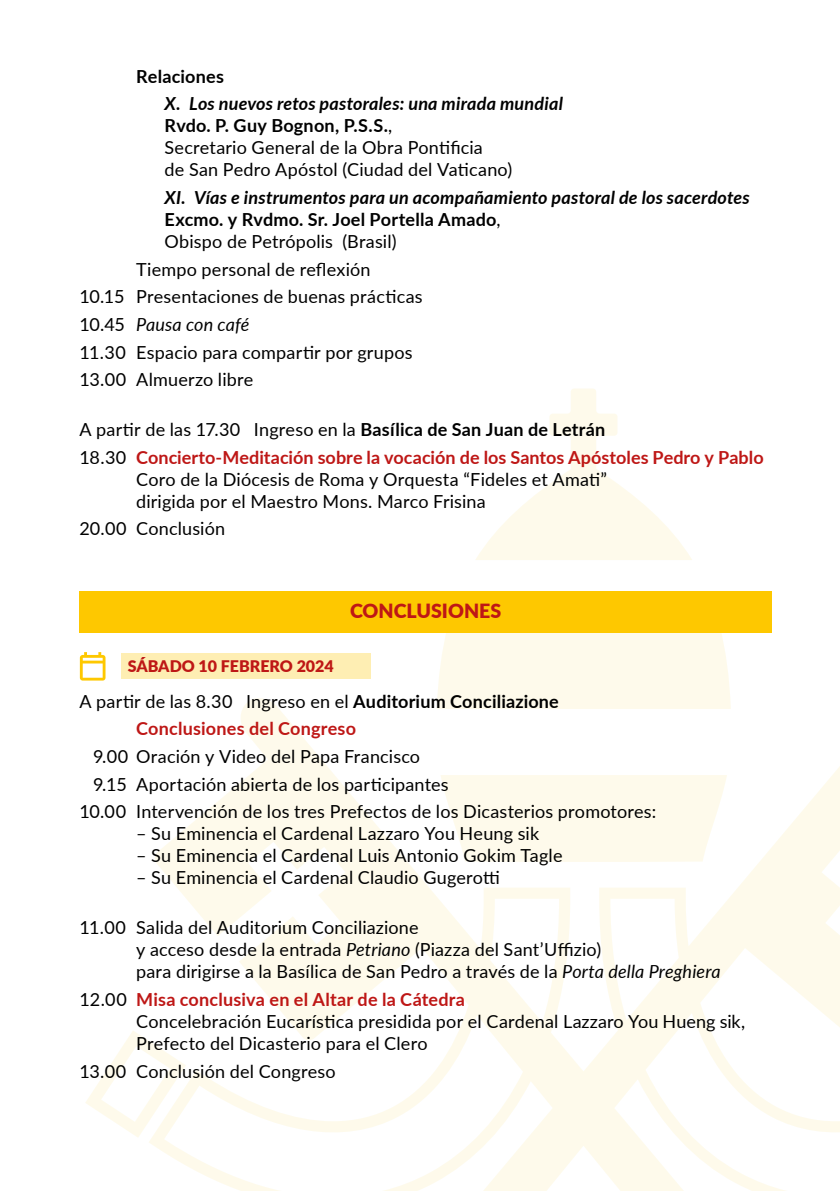
<style>
.page{position:relative;width:840px;height:1191px;background:#fff}
.page>*{position:absolute;margin:0;border:0;box-sizing:border-box;transform-origin:0 0}
.t1{font:900 19.6px "Lato";color:#be1716}
.t2{font:18px/22px "Lato";letter-spacing:.01em;color:#000}
.t3{font:700 18px/27.6px "Lato";color:#be1716}
.t4{font:italic 700 18px/22px "Lato";letter-spacing:.01em;color:#000}
.t5{font:700 18px "Lato";letter-spacing:.01em;color:#000}
.t6{font:900 16px "Lato";color:#be1716}
.s1{font-weight:700;font-style:italic}
.s2{font-weight:700}
.s3{font-style:normal}
.s4{font-weight:400;font-style:normal}
.s5{font-style:italic}
.s6{font-weight:400;color:#000}
.s7{color:#000}
.s8{font-weight:700;color:#be1716}
</style>
<div class="page">
<div style="left:436px;top:632px;width:294px;height:66px;background:#fefaeb"></div>
<svg style="left:476px;top:389px;width:216px;height:171px"></svg>
<svg style="left:149px;top:698px;width:690px;height:493px"></svg>
<svg style="left:85px;top:1030px;width:101px;height:107px"></svg>
<div style="left:79px;top:590px;width:692px;height:42px;background:#fec800"></div>
<div style="left:121px;top:653px;width:249px;height:25px;background:#feeeb3"></div>
<svg style="left:80px;top:652px;width:25px;height:28px"></svg>
<p class="t5" style="left:136px;top:65px;width:89px">Relaciones</p>
<p class="t2" style="left:164px;top:92px;width:400px"><span class="s1">X. Los nuevos retos pastorales: una mirada mundial </span><span class="s2">Rvdo. P. Guy Bognon, P.S.S.</span>,<br>Secretario General de la Obra Pontificia<br>de San Pedro Apóstol (Ciudad del Vaticano)</p>
<p class="t4" style="left:164px;top:186px;width:586px">XI. Vías e instrumentos para un acompañamiento pastoral de los sacerdotes<br><span class="s3">Excmo. y Rvdmo. Sr. Joel Portella Amado</span><span class="s4">,<br>Obispo de Petrópolis (Brasil)</span></p>
<p class="t2" style="left:79px;top:255px;width:344px;line-height:27.6px;text-indent:57px">Tiempo personal de reflexión<br>10.15 Presentaciones de buenas prácticas<br>10.45 <span class="s5">Pausa con café<br></span>11.30 Espacio para compartir por grupos<br>13.00 Almuerzo libre</p>
<p class="t3" style="left:79px;top:415px;width:685px"><span class="s6">A partir de las 17.30 Ingreso en la</span> <span class="s7">Basílica de San Juan de Letrán<br></span><span class="s6">18.30</span> Concierto-Meditación sobre la vocación de los Santos Apóstoles Pedro y Pablo</p>
<p class="t2" style="left:136px;top:468px;width:472px">Coro de la Diócesis de Roma y Orquesta “Fideles et Amati” dirigida por el Maestro Mons. Marco Frisina</p>
<p class="t2" style="left:79px;top:517px;width:147px">20.00 Conclusión</p>
<p class="t1" style="left:350px;top:598px;width:153px">CONCLUSIONES</p>
<p class="t6" style="left:128px;top:656px;width:207px">SÁBADO 10 FEBRERO 2024</p>
<p class="t2" style="left:136px;top:687px;width:424px;line-height:27.6px;text-indent:-57px">A partir de las 8.30 Ingreso en el <span class="s2">Auditorium Conciliazione<br></span><span class="s8">Conclusiones del Congreso</span></p>
<p class="t2" style="left:93px;top:745px;width:328px">9.00 Oración y Video del Papa Francisco</p>
<p class="t2" style="left:93px;top:773px;width:357px">9.15 Aportación abierta de los participantes</p>
<p class="t2" style="left:79px;top:800px;width:578px">10.00 Intervención de los tres Prefectos de los Dicasterios promotores:</p>
<p class="t2" style="left:136px;top:822px;width:404px">– Su Eminencia el Cardenal Lazzaro You Heung sik</p>
<p class="t2" style="left:136px;top:844px;width:427px">– Su Eminencia el Cardenal Luis Antonio Gokim Tagle</p>
<p class="t2" style="left:136px;top:866px;width:365px">– Su Eminencia el Cardenal Claudio Gugerotti</p>
<p class="t2" style="left:136px;top:916px;width:585px;text-indent:-57px">11.00 Salida del Auditorium Conciliazione<br>y acceso desde la entrada <span class="s5">Petriano</span> (Piazza del Sant’Uffizio)<br>para dirigirse a la Basílica de San Pedro a través de la <span class="s5">Porta della Preghiera</span></p>
<p class="t2" style="left:136px;top:987px;width:610px;text-indent:-57px">12.00 <span class="s8">Misa conclusiva en el Altar de la Cátedra<br></span>Concelebración Eucarística presidida por el Cardenal Lazzaro You Hueng sik,<br>Prefecto del Dicasterio para el Clero</p>
<p class="t2" style="left:79px;top:1059px;width:258px">13.00 Conclusión del Congreso</p>
</div>
